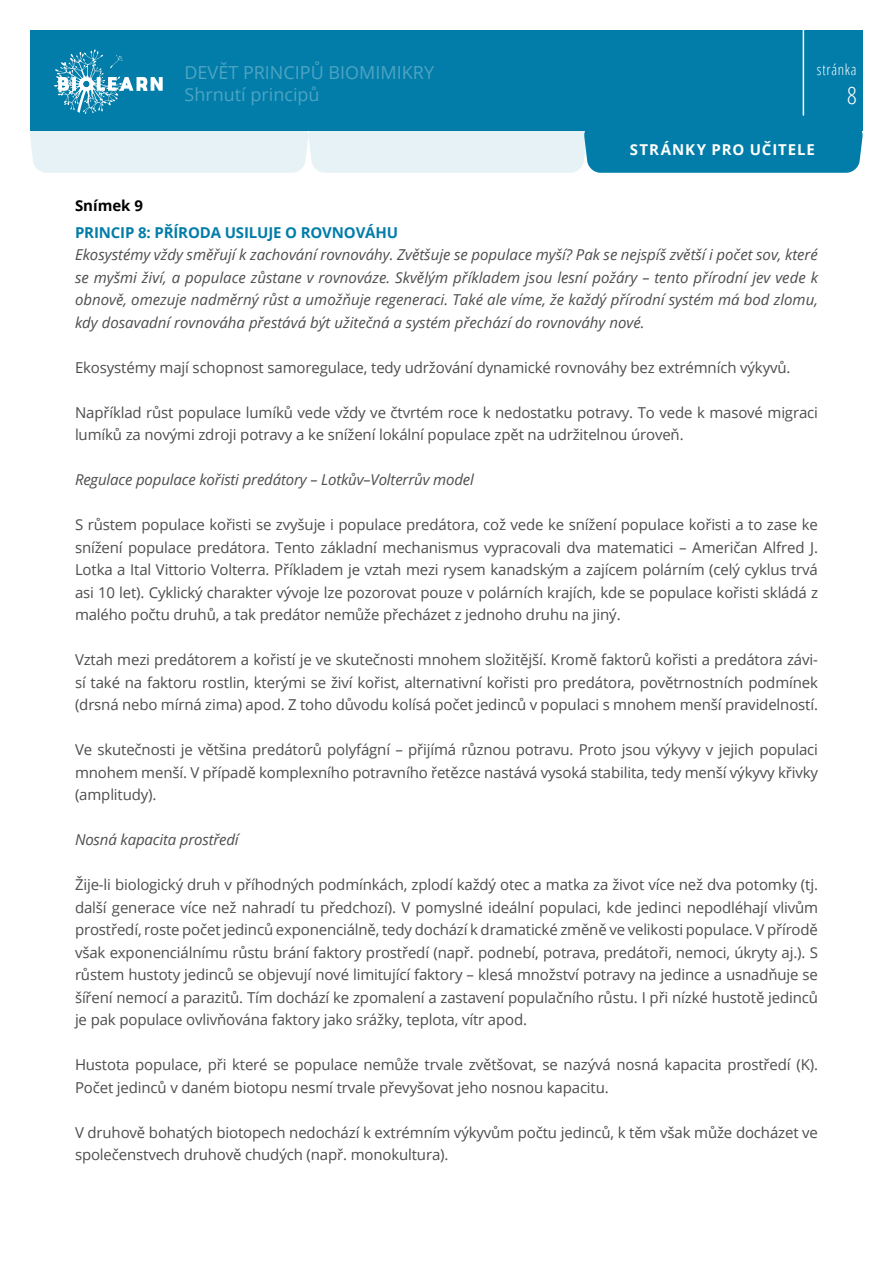
<style>
.page{position:relative;width:893px;height:1263px;background:#fff}
.page>*{position:absolute;margin:0;border:0;box-sizing:border-box;transform-origin:0 0}
.t1{font:300 condensed 24px "Open Sans";color:#fff}
.t2{font:18px "Open Sans";color:#4ea4c3}
.body_text{font:15px/22.5px "Open Sans";letter-spacing:-.01em;color:#4d4d4d;text-align:justify}
.body_text-2{font:italic 15px/22.5px "Open Sans";letter-spacing:-.01em;color:#4d4d4d;text-align:justify}
.body_text-3{font:700 15px "Open Sans";letter-spacing:-.01em;color:#027da9}
.t3{font:700 15px "Open Sans";letter-spacing:.065em;color:#fff}
.t4{font:300 condensed 15px "Open Sans";letter-spacing:.05em;color:#fff}
.T_S_page_sub-title{font:700 15px "Open Sans";color:#000}
</style>
<div class="page">
<div style="left:30px;top:30px;width:833px;height:100px;background:#027da9"></div>
<hr style="left:803px;top:30px;width:1px;height:86px;background:#fff">
<svg style="left:30px;top:130px;width:833px;height:43px;background:#98cadb"></svg>
<svg style="left:54px;top:49px;width:109px;height:65px"></svg>
<p class="t2" style="left:184px;top:60px;width:251px">DEVĚT PRINCIPŮ BIOMIMIKRY</p>
<p class="t2" style="left:184px;top:83px;width:137px">Shrnutí principů</p>
<p class="t4" style="left:817px;top:59px;width:41px">stránka</p>
<p class="t1" style="left:847px;top:79px;width:11px">8</p>
<p class="t3" style="left:630px;top:138px;width:187px">STRÁNKY PRO UČITELE</p>
<p class="T_S_page_sub-title" style="left:75px;top:195px;width:70px">Snímek 9</p>
<p class="body_text-3" style="left:75px;top:222px;width:325px">PRINCIP 8: PŘÍRODA USILUJE O ROVNOVÁHU</p>
<p class="body_text-2" style="left:75px;top:243px;width:744px">Ekosystémy vždy směřují k zachování rovnováhy. Zvětšuje se populace myší? Pak se nejspíš zvětší i počet sov, které se myšmi živí, a populace zůstane v rovnováze. Skvělým příkladem jsou lesní požáry – tento přírodní jev vede k obnově, omezuje nadměrný růst a umožňuje regeneraci. Také ale víme, že každý přírodní systém má bod zlomu, kdy dosavadní rovnováha přestává být užitečná a systém přechází do rovnováhy nové.</p>
<p class="body_text" style="left:75px;top:356px;width:717px">Ekosystémy mají schopnost samoregulace, tedy udržování dynamické rovnováhy bez extrémních výkyvů.</p>
<p class="body_text" style="left:75px;top:401px;width:744px">Například růst populace lumíků vede vždy ve čtvrtém roce k nedostatku potravy. To vede k masové migraci lumíků za novými zdroji potravy a ke snížení lokální populace zpět na udržitelnou úroveň.</p>
<p class="body_text-2" style="left:75px;top:468px;width:400px">Regulace populace kořisti predátory – Lotkův–Volterrův model</p>
<p class="body_text" style="left:75px;top:513px;width:744px">S růstem populace kořisti se zvyšuje i populace predátora, což vede ke snížení populace kořisti a to zase ke snížení populace predátora. Tento základní mechanismus vypracovali dva matematici – Američan Alfred J.<br>Lotka a Ital Vittorio Volterra. Příkladem je vztah mezi rysem kanadským a zajícem polárním (celý cyklus trvá asi 10 let). Cyklický charakter vývoje lze pozorovat pouze v polárních krajích, kde se populace kořisti skládá z malého počtu druhů, a tak predátor nemůže přecházet z jednoho druhu na jiný.</p>
<p class="body_text" style="left:75px;top:648px;width:744px">Vztah mezi predátorem a kořistí je ve skutečnosti mnohem složitější. Kromě faktorů kořisti a predátora závi&shy;sí také na faktoru rostlin, kterými se živí kořist, alternativní kořisti pro predátora, povětrnostních podmínek (drsná nebo mírná zima) apod. Z toho důvodu kolísá počet jedinců v populaci s mnohem menší pravidelností.</p>
<p class="body_text" style="left:75px;top:738px;width:744px">Ve skutečnosti je většina predátorů polyfágní – přijímá různou potravu. Proto jsou výkyvy v jejich populaci mnohem menší. V případě komplexního potravního řetězce nastává vysoká stabilita, tedy menší výkyvy křivky (amplitudy).</p>
<p class="body_text-2" style="left:75px;top:828px;width:165px">Nosná kapacita prostředí</p>
<p class="body_text" style="left:75px;top:873px;width:744px">Žije-li biologický druh v příhodných podmínkách, zplodí každý otec a matka za život více než dva potomky (tj. další generace více než nahradí tu předchozí). V pomyslné ideální populaci, kde jedinci nepodléhají vlivům prostředí, roste počet jedinců exponenciálně, tedy dochází k dramatické změně ve velikosti populace. V přírodě však exponenciálnímu růstu brání faktory prostředí (např. podnebí, potrava, predátoři, nemoci, úkryty aj.). S růstem hustoty jedinců se objevují nové limitující faktory – klesá množství potravy na jedince a usnadňuje se šíření nemocí a parazitů. Tím dochází ke zpomalení a zastavení populačního růstu. I při nízké hustotě jedinců je pak populace ovlivňována faktory jako srážky, teplota, vítr apod.</p>
<p class="body_text" style="left:75px;top:1053px;width:744px">Hustota populace, při které se populace nemůže trvale zvětšovat, se nazývá nosná kapacita prostředí (K).<br>Počet jedinců v daném biotopu nesmí trvale převyšovat jeho nosnou kapacitu.</p>
<p class="body_text" style="left:75px;top:1121px;width:744px">V druhově bohatých biotopech nedochází k extrémním výkyvům počtu jedinců, k těm však může docházet ve společenstvech druhově chudých (např. monokultura).</p>
</div>
